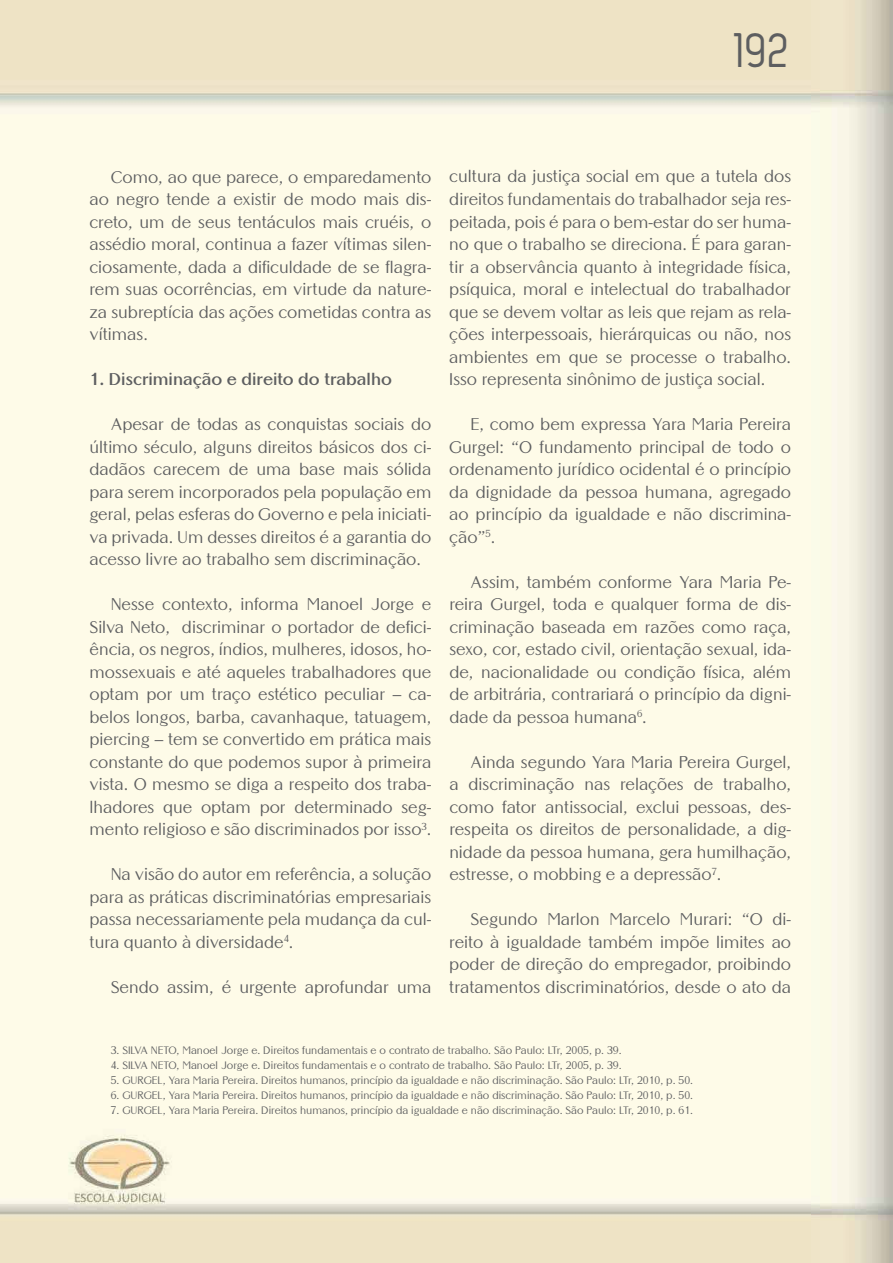
<style>
.page{position:relative;width:893px;height:1263px;background:#fff}
.page>*{position:absolute;margin:0;border:0;box-sizing:border-box;transform-origin:0 0}
.t1{font:49.5px "Zag";color:#5d5e60}
.t2{font:16.5px/22.5px "Altrincham";color:#5d5e60;text-align:justify}
.t3{font:700 16.5px "Altrincham";color:#5d5e60}
.t4{font:10.5px "Altrincham";color:#5d5e60}
</style>
<div class="page">
<img style="left:0;top:0;width:893px;height:1262px">
<h1 class="t1" style="left:736px;top:35px;width:57px">192</h1>
<p class="t2" style="left:89px;top:166px;width:343px;text-indent:21px">Como, ao que parece, o emparedamento ao negro tende a existir de modo mais dis&shy;creto, um de seus tentáculos mais cruéis, o assédio moral, continua a fazer vítimas silen&shy;ciosamente, dada a dificuldade de se flagra&shy;rem suas ocorrências, em virtude da nature&shy;za subreptícia das ações cometidas contra as vítimas.</p>
<p class="t3" style="left:89px;top:373px;width:304px">1. Discriminação e direito do trabalho</p>
<p class="t2" style="left:89px;top:414px;width:343px;text-indent:21px">Apesar de todas as conquistas sociais do último século, alguns direitos básicos dos ci&shy;dadãos carecem de uma base mais sólida para serem incorporados pela população em geral, pelas esferas do Governo e pela iniciati&shy;va privada. Um desses direitos é a garantia do acesso livre ao trabalho sem discriminação.</p>
<p class="t2" style="left:89px;top:594px;width:343px;text-indent:21px">Nesse contexto, informa Manoel Jorge e Silva Neto, discriminar o portador de defici&shy;ência, os negros, índios, mulheres, idosos, ho&shy;mossexuais e até aqueles trabalhadores que optam por um traço estético peculiar – ca&shy;belos longos, barba, cavanhaque, tatuagem, piercing – tem se convertido em prática mais constante do que podemos supor à primeira vista. O mesmo se diga a respeito dos traba&shy;lhadores que optam por determinado seg&shy;mento religioso e são discriminados por isso<sup>3</sup>.</p>
<p class="t2" style="left:89px;top:864px;width:343px;text-indent:21px">Na visão do autor em referência, a solução para as práticas discriminatórias empresariais passa necessariamente pela mudança da cul&shy;tura quanto à diversidade<sup>4</sup>.</p>
<p class="t2" style="left:111px;top:976px;width:322px">Sendo assim, é urgente aprofundar uma</p>
<p class="t2" style="left:449px;top:166px;width:343px">cultura da justiça social em que a tutela dos direitos fundamentais do trabalhador seja res&shy;peitada, pois é para o bem-estar do ser huma&shy;no que o trabalho se direciona. É para garan&shy;tir a observância quanto à integridade física, psíquica, moral e intelectual do trabalhador que se devem voltar as leis que rejam as rela&shy;ções interpessoais, hierárquicas ou não, nos ambientes em que se processe o trabalho.<br>Isso representa sinônimo de justiça social.</p>
<p class="t2" style="left:449px;top:414px;width:343px;text-indent:21px">E, como bem expressa Yara Maria Pereira Gurgel: “O fundamento principal de todo o ordenamento jurídico ocidental é o princípio da dignidade da pessoa humana, agregado ao princípio da igualdade e não discrimina&shy;ção”<sup>5</sup>.</p>
<p class="t2" style="left:449px;top:571px;width:343px;text-indent:21px">Assim, também conforme Yara Maria Pe&shy;reira Gurgel, toda e qualquer forma de dis&shy;criminação baseada em razões como raça, sexo, cor, estado civil, orientação sexual, ida&shy;de, nacionalidade ou condição física, além de arbitrária, contrariará o princípio da digni&shy;dade da pessoa humana<sup>6</sup>.</p>
<p class="t2" style="left:449px;top:751px;width:343px;text-indent:21px">Ainda segundo Yara Maria Pereira Gurgel, a discriminação nas relações de trabalho, como fator antissocial, exclui pessoas, des&shy;respeita os direitos de personalidade, a dig&shy;nidade da pessoa humana, gera humilhação, estresse, o mobbing e a depressão<sup>7</sup>.</p>
<p class="t2" style="left:449px;top:909px;width:343px;text-indent:21px">Segundo Marlon Marcelo Murari: “O di&shy;reito à igualdade também impõe limites ao poder de direção do empregador, proibindo tratamentos discriminatórios, desde o ato da</p>
<p class="t4" style="left:111px;top:1046px;width:512px">3. SILVA NETO, Manoel Jorge e. Direitos fundamentais e o contrato de trabalho. São Paulo: LTr, 2005, p. 39.</p>
<p class="t4" style="left:111px;top:1061px;width:512px">4. SILVA NETO, Manoel Jorge e. Direitos fundamentais e o contrato de trabalho. São Paulo: LTr, 2005, p. 39.</p>
<p class="t4" style="left:111px;top:1076px;width:584px">5. GURGEL, Yara Maria Pereira. Direitos humanos, princípio da igualdade e não discriminação. São Paulo: LTr, 2010, p. 50.</p>
<p class="t4" style="left:111px;top:1091px;width:584px">6. GURGEL, Yara Maria Pereira. Direitos humanos, princípio da igualdade e não discriminação. São Paulo: LTr, 2010, p. 50.</p>
<p class="t4" style="left:111px;top:1106px;width:584px">7. GURGEL, Yara Maria Pereira. Direitos humanos, princípio da igualdade e não discriminação. São Paulo: LTr, 2010, p. 61.</p>
</div>
